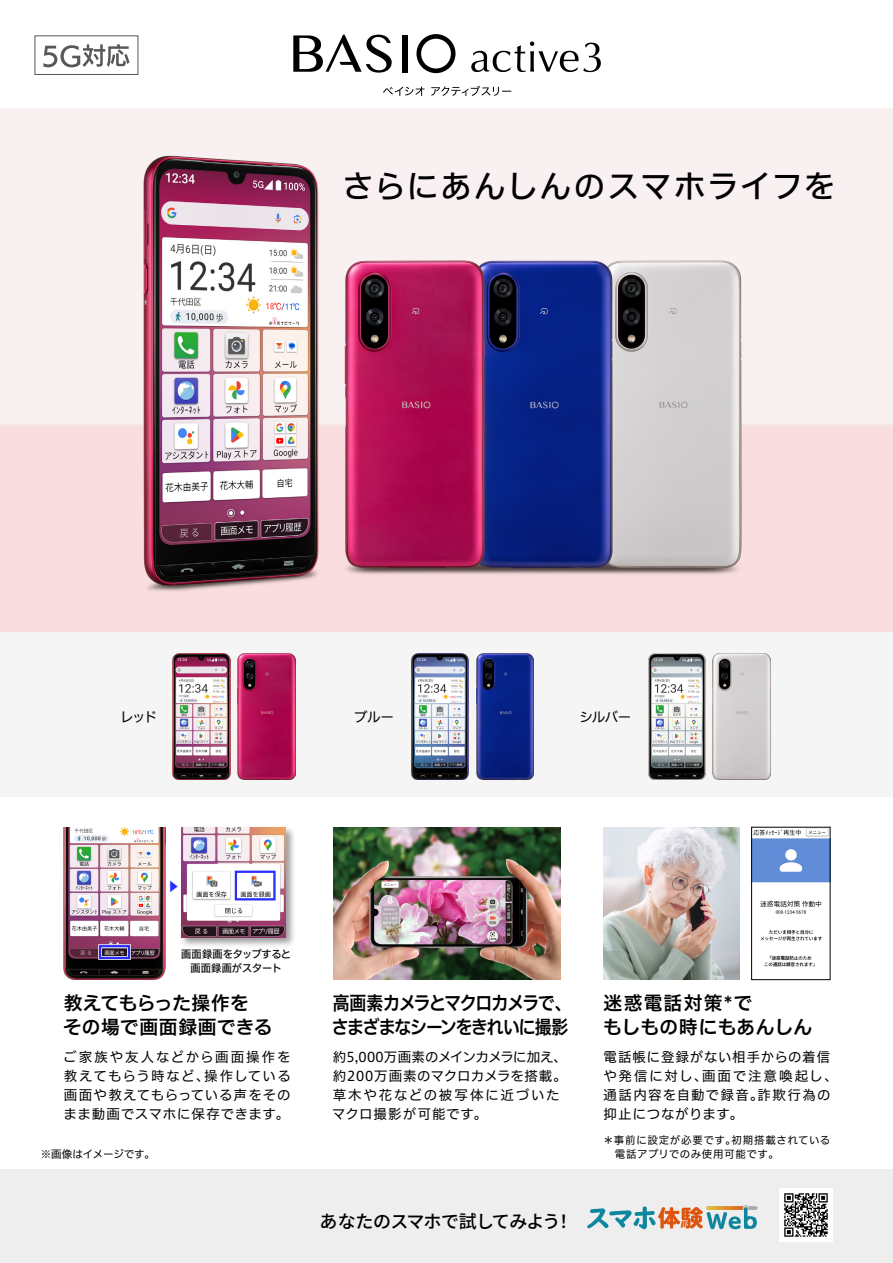
<style>
.page{position:relative;width:893px;height:1263px;background:#fff}
.page>*{position:absolute;margin:0;border:0;box-sizing:border-box;transform-origin:0 0}
.t1{font:31.5px "Hiragino UD Sans F Std W5";letter-spacing:.05em;color:#000}
.t2{font:18.75px/24px "Hiragino UD Sans F Std W6";letter-spacing:-.065em;color:#000;scale:.9 1}
.t3{font:18.75px/24px "Hiragino UD Sans F Std W6";letter-spacing:.005em;color:#000}
.t4{font:18.75px/24px "Hiragino UD Sans F Std W6";letter-spacing:.025em;color:#000}
.t5{font:500 18px "Source Han Sans JP";letter-spacing:-.045em;color:#000}
.t6{font:13.5px/19px "Hiragino UD Sans F Std W4";letter-spacing:.06em;color:#000}
.t7{font:12px "Koz Go Pr 6 N";color:#2b2dff}
.t8{font:10.5px/14.2px "Hiragino UD Sans F Std W4";letter-spacing:.04em;color:#000}
.t9{font:10.5px/14.2px "Hiragino UD Sans F Std W5";letter-spacing:-.005em;color:#000;text-align:center}
.t10{font:10.5px "Hiragino UD Sans F Std W4";letter-spacing:-.01em;color:#000}
</style>
<div class="page">
<div style="left:0;top:632px;width:893px;height:164px;background:#f5f5f5"></div>
<div style="left:0;top:1170px;width:893px;height:93px;background:#eeeeef"></div>
<img style="left:131px;top:827px;width:203px;height:153px">
<img style="left:476px;top:654px;width:57px;height:126px">
<img style="left:411px;top:654px;width:57px;height:126px">
<img style="left:238px;top:654px;width:57px;height:126px">
<img style="left:173px;top:654px;width:57px;height:126px">
<img style="left:713px;top:654px;width:57px;height:126px">
<img style="left:648px;top:654px;width:57px;height:126px">
<img style="left:604px;top:827px;width:136px;height:153px">
<img style="left:0;top:108px;width:893px;height:524px">
<img style="left:64px;top:827px;width:102px;height:152px">
<img style="left:181px;top:827px;width:105px;height:110px">
<img style="left:334px;top:827px;width:226px;height:153px">
<img style="left:753px;top:829px;width:75px;height:138px">
<div style="left:751px;top:827px;width:79px;height:153px;border:1px solid #000"></div>
<div style="left:742px;top:1205px;width:7px;height:6px;background:#c6c6c6;border-radius:50%"></div>
<svg style="left:587px;top:1206px;width:170px;height:23px"></svg>
<img style="left:780px;top:1189px;width:52px;height:52px">
<svg style="left:43px;top:44px;width:86px;height:23px"></svg>
<div style="left:35px;top:35px;width:103px;height:40px;border:1px solid #595757"></div>
<div style="left:402px;top:35px;width:6px;height:37px;background:#000"></div>
<svg style="left:416px;top:34px;width:39px;height:39px"></svg>
<svg style="left:293px;top:35px;width:99px;height:38px"></svg>
<svg style="left:471px;top:42px;width:130px;height:30px"></svg>
<svg style="left:383px;top:87px;width:42px;height:9px"></svg>
<svg style="left:431px;top:86px;width:80px;height:10px"></svg>
<div style="left:98px;top:944px;width:33px;height:16px;border:4px solid #fff"></div>
<div style="left:99px;top:945px;width:31px;height:14px;border:2px solid #2b2dff"></div>
<div style="left:235px;top:871px;width:41px;height:29px;border:2px solid #2b2dff"></div>
<h1 class="t1" style="left:342px;top:163px;width:495px">さらにあんしんのスマホライフを</h1>
<p class="t6" style="left:120px;top:706px;width:39px">レッド</p>
<p class="t6" style="left:354px;top:706px;width:41px">ブルー</p>
<p class="t6" style="left:579px;top:706px;width:54px">シルバー</p>
<p class="t7" style="left:168px;top:880px;width:13px">▶</p>
<p class="t9" style="left:181px;top:946px;width:111px">画面録画をタップすると画面録画がスタート</p>
<h2 class="t3" style="left:63px;top:990px;width:211px">教えてもらった操作を<br>その場で画面録画できる</h2>
<p class="t6" style="left:63px;top:1046px;width:229px;text-align:justify">ご家族や友人などから画面操作を教えてもらう時など、操作している画面や教えてもらっている声をそのまま動画でスマホに保存できます。</p>
<p class="t10" style="left:41px;top:1146px;width:116px">※画像はイメージです。</p>
<h2 class="t2" style="left:332px;top:990px;width:268px">高画素カメラとマクロカメラで、さまざまなシーンをきれいに撮影</h2>
<p class="t6" style="left:332px;top:1046px;width:236px">約5,000万画素のメインカメラに加え、約200万画素のマクロカメラを搭載。草木や花などの被写体に近づいたマクロ撮影が可能です。</p>
<h3 class="t5" style="left:320px;top:1212px;width:255px">あなたのスマホで試してみよう！</h3>
<h2 class="t4" style="left:603px;top:990px;width:210px">迷惑電話対策*で<br>もしもの時にもあんしん</h2>
<p class="t6" style="left:603px;top:1046px;width:236px">電話帳に登録がない相手からの着信や発信に対し、画面で注意喚起し、通話内容を自動で録音。詐欺行為の抑止につながります。</p>
<p class="t8" style="left:603px;top:1132px;width:229px">＊事前に設定が必要です。初期搭載されている　電話アプリでのみ使用可能です。</p>
</div>
